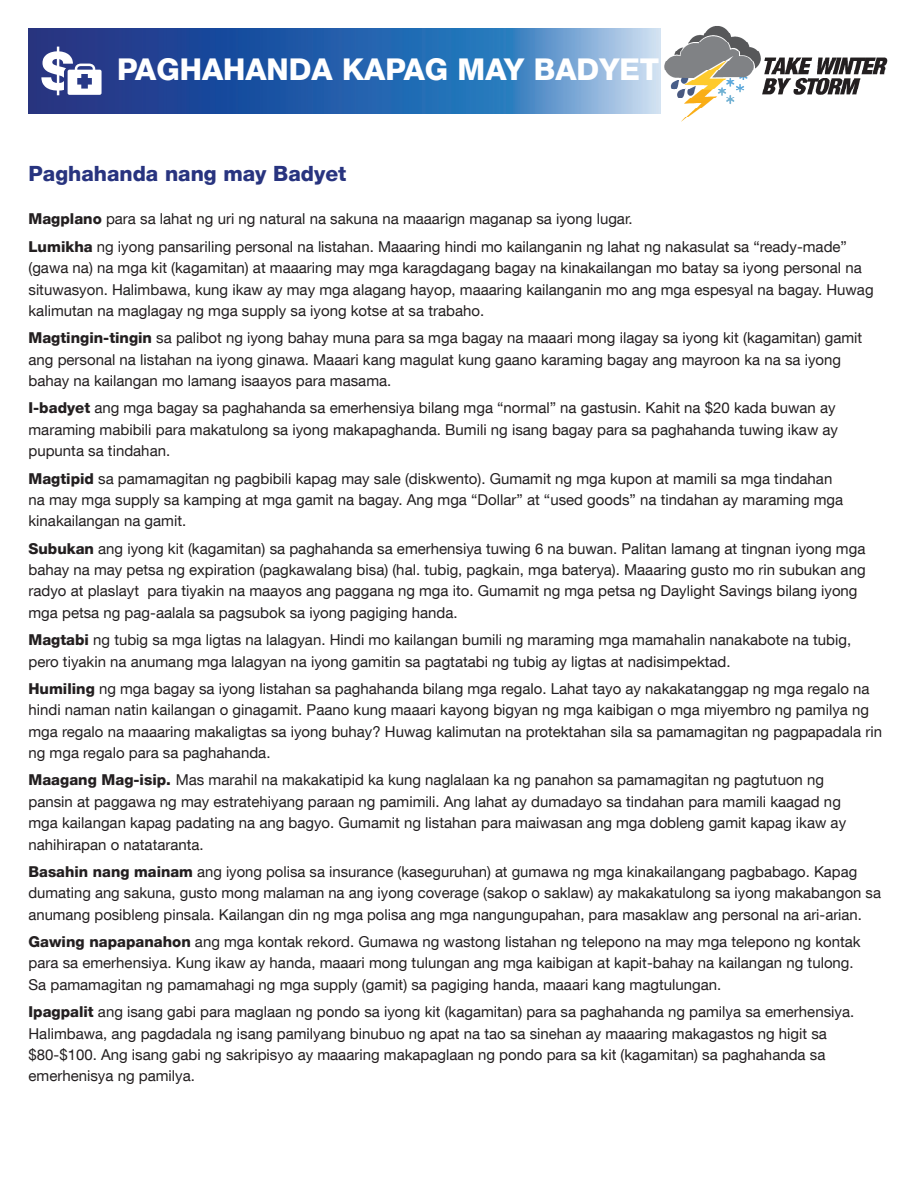
<style>
.page{position:relative;width:918px;height:1188px;background:#fff}
.page>*{position:absolute;margin:0;border:0;box-sizing:border-box;transform-origin:0 0}
.t1{font:800 30px "Helvetica Neue LT Com";color:#fff}
.t2{font:800 21px "Helvetica Neue LT Com";color:#28347f}
.t3{font:15px/21.3px "Helvetica Neue LT Com";color:#231f20}
.s1{font-weight:800}
</style>
<div class="page">
<img style="left:28px;top:28px;width:633px;height:85px">
<svg style="left:41px;top:47px;width:61px;height:48px"></svg>
<img style="left:664px;top:26px;width:224px;height:96px">
<h1 class="t1" style="left:117px;top:52px;width:544px">PAGHAHANDA KAPAG MAY BADYET</h1>
<h2 class="t2" style="left:28px;top:161px;width:319px">Paghahanda nang may Badyet</h2>
<p class="t3" style="left:28px;top:205px;width:820px;line-height:27.3px"><span class="s1">Magplano</span> para sa lahat ng uri ng natural na sakuna na maaarign maganap sa iyong lugar.<br><span class="s1">Lumikha</span> ng iyong pansariling personal na listahan. Maaaring hindi mo kailanganin ng lahat ng nakasulat sa “ready-made”</p>
<p class="t3" style="left:28px;top:257px;width:847px">(gawa na) na mga kit (kagamitan) at maaaring may mga karagdagang bagay na kinakailangan mo batay sa iyong personal na situwasyon. Halimbawa, kung ikaw ay may mga alagang hayop, maaaring kailanganin mo ang mga espesyal na bagay. Huwag kalimutan na maglagay ng mga supply sa iyong kotse at sa trabaho.</p>
<p class="t3" style="left:28px;top:327px;width:835px"><span class="s1">Magtingin-tingin</span> sa palibot ng iyong bahay muna para sa mga bagay na maaari mong ilagay sa iyong kit (kagamitan) gamit ang personal na listahan na iyong ginawa. Maaari kang magulat kung gaano karaming bagay ang mayroon ka na sa iyong bahay na kailangan mo lamang isaayos para masama.</p>
<p class="t3" style="left:28px;top:397px;width:811px"><span class="s1">I-badyet</span> ang mga bagay sa paghahanda sa emerhensiya bilang mga “normal” na gastusin. Kahit na $20 kada buwan ay maraming mabibili para makatulong sa iyong makapaghanda. Bumili ng isang bagay para sa paghahanda tuwing ikaw ay pupunta sa tindahan.</p>
<p class="t3" style="left:28px;top:467px;width:816px"><span class="s1">Magtipid</span> sa pamamagitan ng pagbibili kapag may sale (diskwento). Gumamit ng mga kupon at mamili sa mga tindahan na may mga supply sa kamping at mga gamit na bagay. Ang mga “Dollar” at “used goods” na tindahan ay maraming mga kinakailangan na gamit.</p>
<p class="t3" style="left:28px;top:537px;width:839px"><span class="s1">Subukan</span> ang iyong kit (kagamitan) sa paghahanda sa emerhensiya tuwing 6 na buwan. Palitan lamang at tingnan iyong mga bahay na may petsa ng expiration (pagkawalang bisa) (hal. tubig, pagkain, mga baterya). Maaaring gusto mo rin subukan ang radyo at plaslayt para tiyakin na maayos ang paggana ng mga ito. Gumamit ng mga petsa ng Daylight Savings bilang iyong mga petsa ng pag-aalala sa pagsubok sa iyong pagiging handa.</p>
<p class="t3" style="left:28px;top:629px;width:824px"><span class="s1">Magtabi</span> ng tubig sa mga ligtas na lalagyan. Hindi mo kailangan bumili ng maraming mga mamahalin nanakabote na tubig, pero tiyakin na anumang mga lalagyan na iyong gamitin sa pagtatabi ng tubig ay ligtas at nadisimpektad.</p>
<p class="t3" style="left:28px;top:678px;width:855px"><span class="s1">Humiling</span> ng mga bagay sa iyong listahan sa paghahanda bilang mga regalo. Lahat tayo ay nakakatanggap ng mga regalo na hindi naman natin kailangan o ginagamit. Paano kung maaari kayong bigyan ng mga kaibigan o mga miyembro ng pamilya ng mga regalo na maaaring makaligtas sa iyong buhay? Huwag kalimutan na protektahan sila sa pamamagitan ng pagpapadala rin ng mga regalo para sa paghahanda.</p>
<p class="t3" style="left:28px;top:769px;width:819px"><span class="s1">Maagang Mag-isip.</span> Mas marahil na makakatipid ka kung naglalaan ka ng panahon sa pamamagitan ng pagtutuon ng pansin at paggawa ng may estratehiyang paraan ng pamimili. Ang lahat ay dumadayo sa tindahan para mamili kaagad ng mga kailangan kapag padating na ang bagyo. Gumamit ng listahan para maiwasan ang mga dobleng gamit kapag ikaw ay nahihirapan o natataranta.</p>
<p class="t3" style="left:28px;top:861px;width:854px"><span class="s1">Basahin nang mainam</span> ang iyong polisa sa insurance (kaseguruhan) at gumawa ng mga kinakailangang pagbabago. Kapag dumating ang sakuna, gusto mong malaman na ang iyong coverage (sakop o saklaw) ay makakatulong sa iyong makabangon sa anumang posibleng pinsala. Kailangan din ng mga polisa ang mga nangungupahan, para masaklaw ang personal na ari-arian.</p>
<p class="t3" style="left:28px;top:931px;width:834px"><span class="s1">Gawing napapanahon</span> ang mga kontak rekord. Gumawa ng wastong listahan ng telepono na may mga telepono ng kontak para sa emerhensiya. Kung ikaw ay handa, maaari mong tulungan ang mga kaibigan at kapit-bahay na kailangan ng tulong.<br>Sa pamamagitan ng pamamahagi ng mga supply (gamit) sa pagiging handa, maaari kang magtulungan.</p>
<p class="t3" style="left:28px;top:1001px;width:827px"><span class="s1">Ipagpalit</span> ang isang gabi para maglaan ng pondo sa iyong kit (kagamitan) para sa paghahanda ng pamilya sa emerhensiya.<br>Halimbawa, ang pagdadala ng isang pamilyang binubuo ng apat na tao sa sinehan ay maaaring makagastos ng higit sa $80-$100. Ang isang gabi ng sakripisyo ay maaaring makapaglaan ng pondo para sa kit (kagamitan) sa paghahanda sa emerhenisya ng pamilya.</p>
</div>
